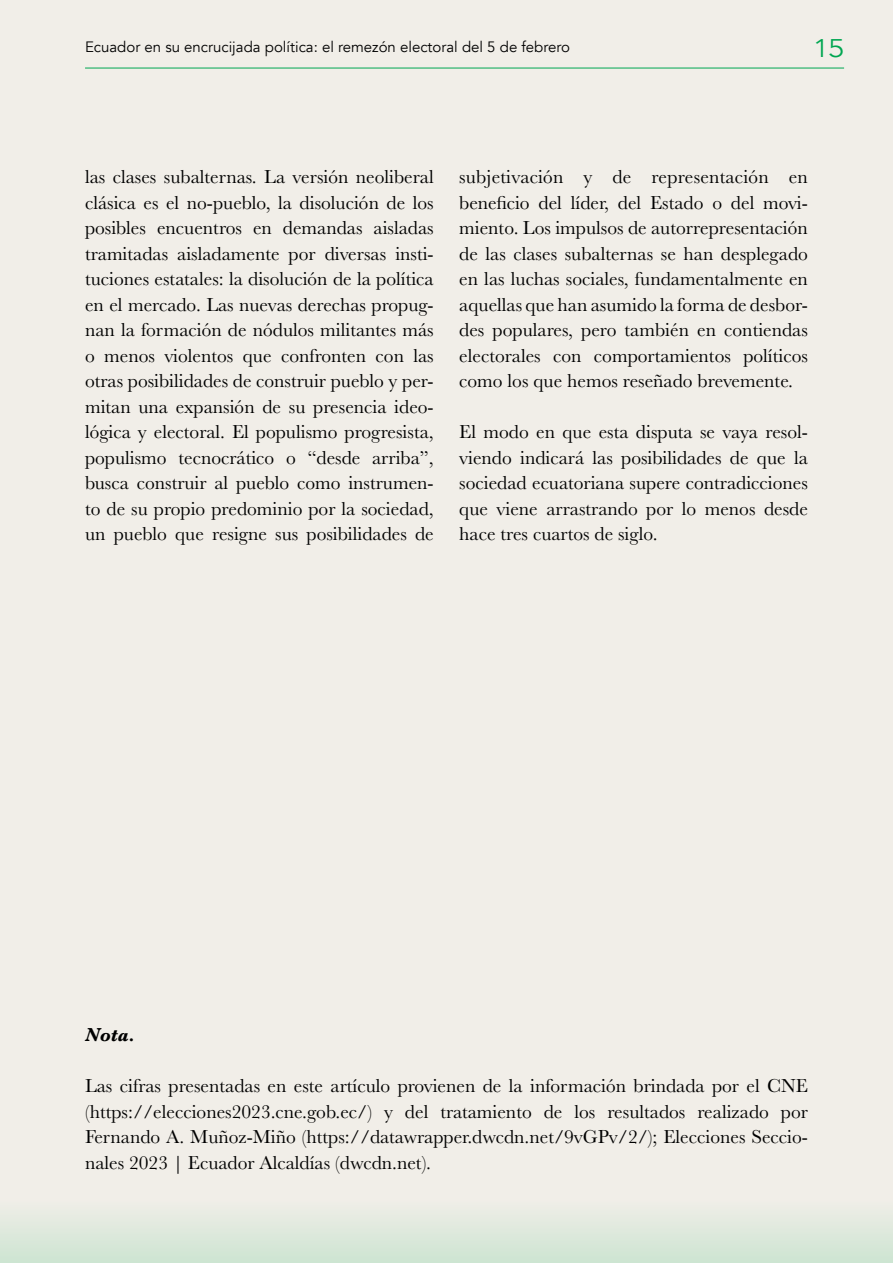
<style>
.page{position:relative;width:893px;height:1263px;background:#f1eee8}
.page>*{position:absolute;margin:0;border:0;box-sizing:border-box;transform-origin:0 0}
.t1{font:300 25.5px "Avenir";color:#00a651;scale:1.2 1}
.t2{font:19.5px/25.5px "Baskerville";color:#000;text-align:justify}
.t3{font:italic 700 19.5px "Baskerville";color:#000}
.t4{font:15px "Avenir";color:#000}
</style>
<div class="page">
<hr style="left:85px;top:68px;width:759px;height:1px;background:#00a651">
<div style="left:0;top:1200px;width:893px;height:63px;background:linear-gradient(to bottom,#f0eee8,#cde4d1)"></div>
<p class="t4" style="left:85px;top:38px;width:487px">Ecuador en su encrucijada política: el remezón electoral del 5 de febrero</p>
<h1 class="t1" style="left:813px;top:34px;width:27px">15</h1>
<p class="t2" style="left:85px;top:164px;width:350px">las clases subalternas. La versión neoliberal clásica es el no-pueblo, la disolución de los posibles encuentros en demandas aisladas tramitadas aisladamente por diversas insti&shy;tuciones estatales: la disolución de la política en el mercado. Las nuevas derechas propug&shy;nan la formación de nódulos militantes más o menos violentos que confronten con las otras posibilidades de construir pueblo y per&shy;mitan una expansión de su presencia ideo&shy;lógica y electoral. El populismo progresista, populismo tecnocrático o “desde arriba”, busca construir al pueblo como instrumen&shy;to de su propio predominio por la sociedad, un pueblo que resigne sus posibilidades de</p>
<p class="t2" style="left:459px;top:164px;width:350px">subjetivación y de representación en beneficio del líder, del Estado o del movi&shy;miento. Los impulsos de autorrepresentación de las clases subalternas se han desplegado en las luchas sociales, fundamentalmente en aquellas que han asumido la forma de desbor&shy;des populares, pero también en contiendas electorales con comportamientos políticos como los que hemos reseñado brevemente.</p>
<p class="t2" style="left:459px;top:420px;width:350px">El modo en que esta disputa se vaya resol&shy;viendo indicará las posibilidades de que la sociedad ecuatoriana supere contradicciones que viene arrastrando por lo menos desde hace tres cuartos de siglo.</p>
<p class="t3" style="left:85px;top:1021px;width:52px">Nota.</p>
<p class="t2" style="left:85px;top:1073px;width:724px">Las cifras presentadas en este artículo provienen de la información brindada por el CNE (https://elecciones2023.cne.gob.ec/) y del tratamiento de los resultados realizado por Fernando A. Muñoz-Miño (https://datawrapper.dwcdn.net/9vGPv/2/); Elecciones Seccio&shy;nales 2023 | Ecuador Alcaldías (dwcdn.net).</p>
</div>
